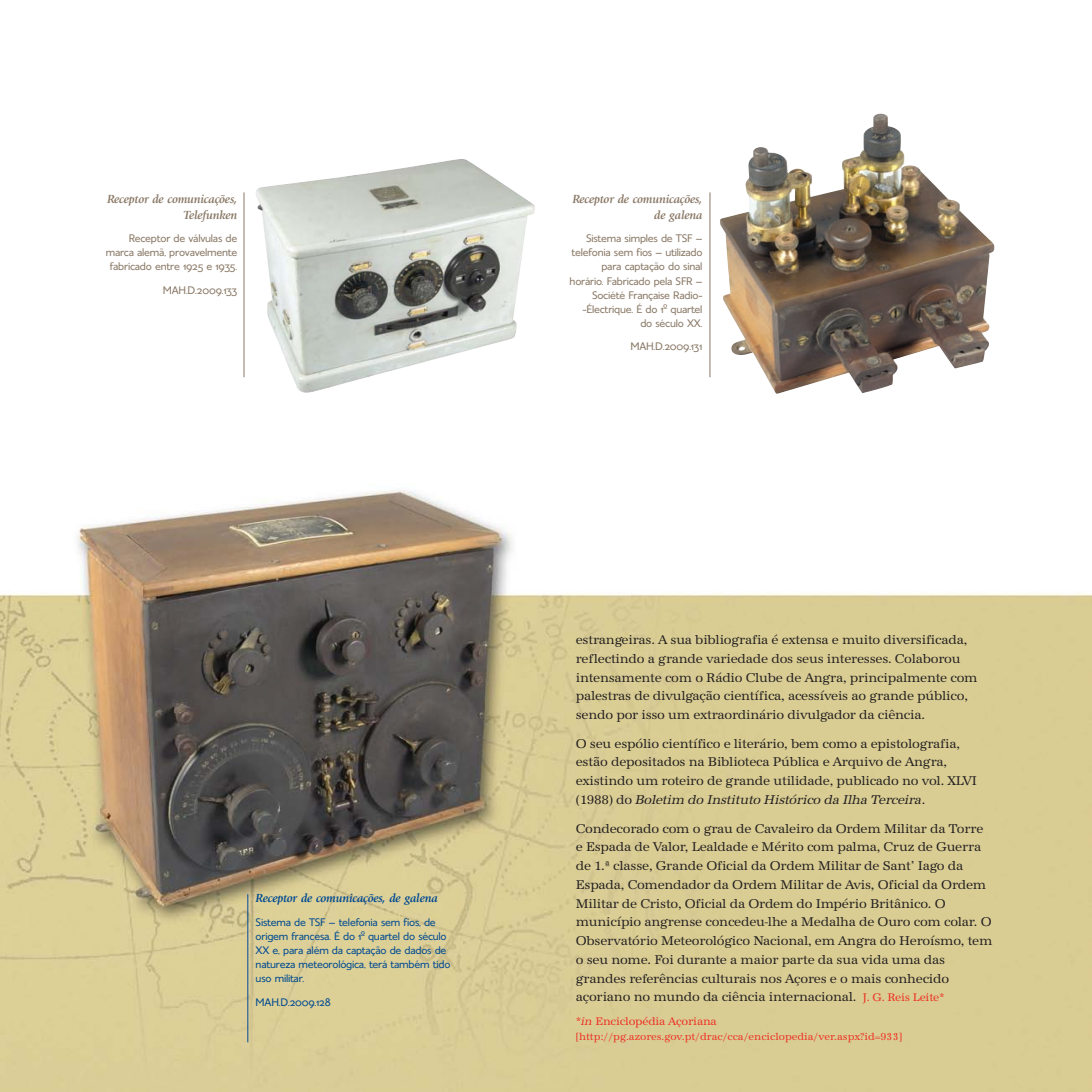
<style>
.page{position:relative;width:1092px;height:1092px;background:#fff}
.page>*{position:absolute;margin:0;border:0;box-sizing:border-box;transform-origin:0 0}
.t1{font:13.12px/18.7px "URW Antiqua T";letter-spacing:-.015em;color:#231f20}
.t2{font:13.12px "URW Antiqua T Regu Obli";letter-spacing:-.015em;color:#231f20}
.t3{font:italic 700 12.25px/15.8px "Giovanni";letter-spacing:-.015em;color:#8a7966;text-align:right}
.t4{font:italic 700 12.25px "Giovanni";letter-spacing:-.015em;color:#014a91}
.t5{font:11.38px/14px "Esans Alt";letter-spacing:-.02em;color:#8a7966;text-align:right}
.t6{font:11.38px/14px "Esans Alt";letter-spacing:-.02em;color:#014a91}
.t7{font:11.38px "URW Antiqua T";letter-spacing:-.015em;color:#ee2e22}
.t8{font:10.5px "URW Antiqua T";color:#ee2e22}
.s1{font-family:"Futura"}
.s2{font-family:"URW Antiqua T"}
.s3{font-size:11.38px;color:#ee2e22}
.s4{font-family:"URW Antiqua T Regu Obli"}
</style>
<div class="page">
<img style="left:0;top:113px;width:1091px;height:978px">
<img style="left:255px;top:158px;width:280px;height:235px">
<img style="left:719px;top:114px;width:275px;height:279px">
<hr style="left:247px;top:894px;width:1px;height:148px;background:#014a91">
<hr style="left:243px;top:192px;width:1px;height:185px;background:#8a7966">
<hr style="left:709px;top:192px;width:1px;height:185px;background:#8a7966">
<p class="t3" style="left:107px;top:192px;width:132px">Receptor de comunicações,<br>Telefunken</p>
<p class="t5" style="left:106px;top:233px;width:133px">Receptor de válvulas de marca alemã, provavelmente fabricado entre 1925 e 1935.</p>
<p class="t5" style="left:163px;top:284px;width:76px">MAH.D.2009.133</p>
<p class="t4" style="left:256px;top:893px;width:183px">Receptor de comunicações, de galena</p>
<p class="t6" style="left:256px;top:916px;width:196px">Sistema de TSF – telefonia sem fios, de origem francesa. É do 1<span class="s1">º</span> quartel do século XX e, para além da captação de dados de natureza meteorológica, terá também tido uso militar.</p>
<p class="t6" style="left:256px;top:996px;width:77px">MAH.D.2009.128</p>
<p class="t3" style="left:572px;top:192px;width:132px">Receptor de comunicações, de galena</p>
<p class="t5" style="left:569px;top:233px;width:134px">Sistema simples de TSF – telefonia sem fios – utilizado para captação do sinal horário. Fabricado pela SFR –<br>Société Française Radio--Électrique. É do 1<span class="s1">º</span> quartel do século XX.</p>
<p class="t5" style="left:630px;top:341px;width:74px">MAH.D.2009.131</p>
<p class="t1" style="left:575px;top:630px;width:403px">estrangeiras. A sua bibliografia é extensa e muito diversificada, reflectindo a grande variedade dos seus interesses. Colaborou intensamente com o Rádio Clube de Angra, principalmente com palestras de divulgação científica, acessíveis ao grande público, sendo por isso um extraordinário divulgador da ciência.</p>
<p class="t1" style="left:575px;top:733px;width:403px">O seu espólio científico e literário, bem como a epistolografia, estão depositados na Biblioteca Pública e Arquivo de Angra, existindo um roteiro de grande utilidade, publicado no vol. XLVI</p>
<p class="t2" style="left:575px;top:791px;width:351px"><span class="s2">(1988) do</span> Boletim do Instituto Histórico da Ilha Terceira<span class="s2">.</span></p>
<p class="t1" style="left:575px;top:818px;width:418px">Condecorado com o grau de Cavaleiro da Ordem Militar da Torre e Espada de Valor, Lealdade e Mérito com palma, Cruz de Guerra de 1.ª classe, Grande Oficial da Ordem Militar de Sant’ Iago da Espada, Comendador da Ordem Militar de Avis, Oficial da Ordem Militar de Cristo, Oficial da Ordem do Império Britânico. O município angrense concedeu-lhe a Medalha de Ouro com colar. O Observatório Meteorológico Nacional, em Angra do Heroísmo, tem o seu nome. Foi durante a maior parte da sua vida uma das grandes referências culturais nos Açores e o mais conhecido açoriano no mundo da ciência internacional. <span class="s3">J. G. Reis Leite*</span></p>
<p class="t7" style="left:575px;top:1014px;width:143px">*<span class="s4">in</span> Enciclopédia Açoriana</p>
<p class="t8" style="left:575px;top:1029px;width:328px">[http://pg.azores.gov.pt/drac/cca/enciclopedia/ver.aspx?id=933]</p>
</div>
